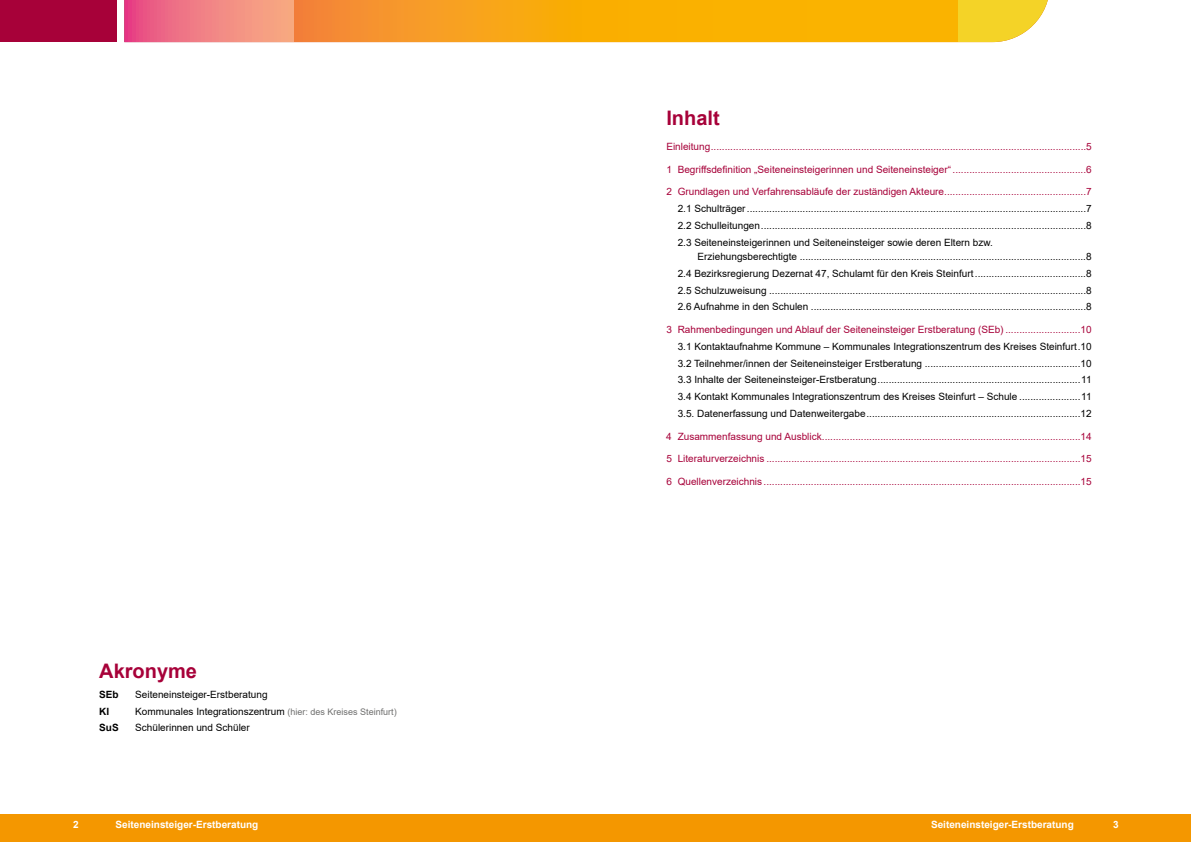
<style>
.page{position:relative;width:1191px;height:842px;background:#fff}
.page>*{position:absolute;margin:0;border:0;box-sizing:border-box;transform-origin:0 0}
.t1{font:700 20px "Arial";color:#a70139}
.t2{font:10px/16.8px "Arial";color:#000;text-align:justify}
.t3{font:10px "Arial";color:#a70139}
.t4{font:700 10px "Arial";color:#fff}
.t5{font:700 10px "Arial";color:#000}
.s1{font-size:9px;color:#6f6f6e}
</style>
<div class="page">
<div style="left:0;top:814px;width:1191px;height:28px;background:#f49700"></div>
<div style="left:0;top:0;width:117px;height:42px;background:#a70139"></div>
<svg style="left:124px;top:0;width:170px;height:42px;background:#f07e84"></svg>
<svg style="left:294px;top:0;width:664px;height:42px;background:#f8a70e"></svg>
<svg style="left:958px;top:0;width:90px;height:42px;fill:#f4d327"></svg>
<h1 class="t1" style="left:99px;top:657px;width:99px">Akronyme</h1>
<p class="t5" style="left:99px;top:687px;width:21px">SEb</p>
<p class="t2" style="left:135px;top:686px;width:134px">Seiteneinsteiger-Erstberatung</p>
<p class="t5" style="left:99px;top:704px;width:11px">KI</p>
<p class="t2" style="left:135px;top:703px;width:263px">Kommunales Integrationszentrum <span class="s1">(hier: des Kreises Steinfurt)</span></p>
<p class="t5" style="left:99px;top:721px;width:21px">SuS</p>
<p class="t2" style="left:135px;top:719px;width:116px">Schülerinnen und Schüler</p>
<h1 class="t1" style="left:666px;top:104px;width:55px">Inhalt</h1>
<p class="t3" style="left:666px;top:140px;width:427px">Einleitung.......................................................................................................................................5</p>
<p class="t3" style="left:666px;top:163px;width:427px">1 Begriffsdefinition „Seiteneinsteigerinnen und Seiteneinsteiger“................................................6</p>
<p class="t3" style="left:666px;top:185px;width:427px">2 Grundlagen und Verfahrensabläufe der zuständigen Akteure...................................................7</p>
<p class="t2" style="left:677px;top:200px;width:415px">2.1 Schulträger..........................................................................................................................7<br>2.2 Schulleitungen.....................................................................................................................8<br>2.3 Seiteneinsteigerinnen und Seiteneinsteiger sowie deren Eltern bzw.</p>
<p class="t2" style="left:677px;top:248px;width:415px;text-indent:20px">Erziehungsberechtigte .......................................................................................................8<br>2.4 Bezirksregierung Dezernat 47, Schulamt für den Kreis Steinfurt........................................8<br>2.5 Schulzuweisung ..................................................................................................................8<br>2.6 Aufnahme in den Schulen ...................................................................................................8</p>
<p class="t3" style="left:666px;top:323px;width:427px">3 Rahmenbedingungen und Ablauf der Seiteneinsteiger Erstberatung (SEb) ...........................10</p>
<p class="t2" style="left:677px;top:338px;width:415px">3.1 Kontaktaufnahme Kommune – Kommunales Integrationszentrum des Kreises Steinfurt.10<br>3.2 Teilnehmer/innen der Seiteneinsteiger Erstberatung ........................................................10<br>3.3 Inhalte der Seiteneinsteiger-Erstberatung.........................................................................11<br>3.4 Kontakt Kommunales Integrationszentrum des Kreises Steinfurt – Schule ......................11<br>3.5. Datenerfassung und Datenweitergabe.............................................................................12</p>
<p class="t3" style="left:666px;top:429px;width:427px">4 Zusammenfassung und Ausblick.............................................................................................14</p>
<p class="t3" style="left:666px;top:452px;width:427px">5 Literaturverzeichnis .................................................................................................................15</p>
<p class="t3" style="left:666px;top:474px;width:427px">6 Quellenverzeichnis ..................................................................................................................15</p>
<p class="t4" style="left:73px;top:817px;width:7px">2</p>
<p class="t4" style="left:116px;top:817px;width:144px">Seiteneinsteiger-Erstberatung</p>
<p class="t4" style="left:931px;top:817px;width:144px">Seiteneinsteiger-Erstberatung</p>
<p class="t4" style="left:1113px;top:817px;width:7px">3</p>
</div>
